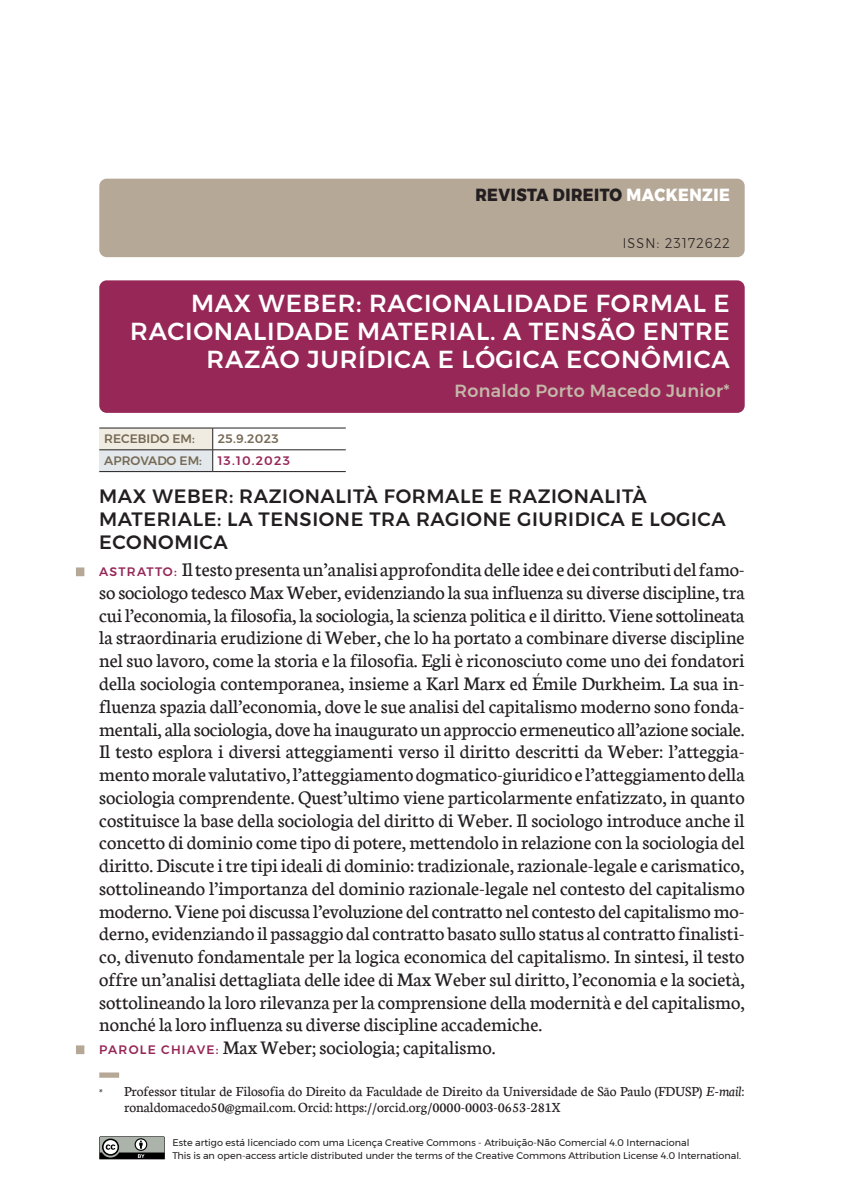
<style>
.page{position:relative;width:844px;height:1191px;background:#fff}
.page>*{position:absolute;margin:0;border:0;box-sizing:border-box;transform-origin:0 0}
.t1{font:500 24.5px/28px "Montserrat";letter-spacing:.03em;color:#fff;text-align:right}
.t2{font:20.47px/22.8px "Neuton";color:#231f20}
.t3{font:500 19.25px/22.8px "Montserrat";letter-spacing:.03em;color:#231f20}
.t4{font:500 17.5px "Montserrat";letter-spacing:.02em;color:#c4b8a8}
.t5{font:800 17.5px "Montserrat";letter-spacing:.03em;color:#231f20;scale:.9 1}
.t6{font:14.88px/15.8px "Neuton";color:#231f20}
.t7{font:300 14px "Montserrat";letter-spacing:.1em;color:#231f20;scale:.9 1}
.t8{font:500 12.25px "Montserrat";color:#776a56}
.t9{font:500 12.25px "Montserrat";letter-spacing:.1em;color:#962757}
.t10{font:9.62px/12.2px "Montserrat";color:#231f20}
.s1{color:#fff}
.s2{font-family:"Montserrat";font-weight:500;font-size:12.25px;color:#962757}
.s3{font-weight:700;font-size:11.38px}
.s4{font-style:italic}
</style>
<div class="page">
<div style="left:99px;top:280px;width:645px;height:133px;background:#962757;border-radius:7px"></div>
<div style="left:99px;top:1072px;width:20px;height:5px;background:#b6a897"></div>
<div style="left:99px;top:179px;width:645px;height:78px;background:#b6a897;border-radius:7px"></div>
<svg style="left:99px;top:1136px;width:66px;height:23px;background:#777b77"></svg>
<div style="left:99px;top:428px;width:114px;height:22px;background:#f1ece2"></div>
<div style="left:99px;top:450px;width:114px;height:21px;background:#e2e8eb"></div>
<hr style="left:99px;top:428px;width:114px;height:1px;background:#231f20">
<hr style="left:213px;top:428px;width:133px;height:1px;background:#231f20">
<hr style="left:99px;top:449px;width:114px;height:1px;background:#231f20">
<hr style="left:99px;top:471px;width:114px;height:1px;background:#231f20">
<svg style="left:212px;top:428px;width:1px;height:43px"></svg>
<hr style="left:213px;top:449px;width:133px;height:1px;background:#231f20">
<hr style="left:213px;top:471px;width:133px;height:1px;background:#231f20">
<div style="left:76px;top:567px;width:8px;height:9px;background:#b6a897"></div>
<div style="left:76px;top:1045px;width:8px;height:9px;background:#b6a897"></div>
<p class="t5" style="left:475px;top:180px;width:284px">REVISTA DIREITO <span class="s1">MACKENZIE</span></p>
<p class="t7" style="left:622px;top:232px;width:120px">ISSN: 23172622</p>
<p class="t1" style="left:130px;top:289px;width:601px">MAX WEBER: RACIONALIDADE FORMAL E<br>RACIONALIDADE MATERIAL. A TENSÃO ENTRE<br>RAZÃO JURÍDICA E LÓGICA ECONÔMICA</p>
<p class="t4" style="left:454px;top:377px;width:277px">Ronaldo Porto Macedo Junior*</p>
<p class="t8" style="left:104px;top:429px;width:92px">RECEBIDO EM:</p>
<p class="t8" style="left:218px;top:429px;width:62px">25.9.2023</p>
<p class="t8" style="left:104px;top:451px;width:99px">APROVADO EM:</p>
<p class="t9" style="left:218px;top:451px;width:74px">13.10.2023</p>
<p class="t3" style="left:99px;top:484px;width:628px">MAX WEBER: RAZIONALITÀ FORMALE E RAZIONALITÀ<br>MATERIALE: LA TENSIONE TRA RAGIONE GIURIDICA E LOGICA<br>ECONOMICA</p>
<p class="t2" style="left:99px;top:558px;width:646px"><span class="s2">ASTRATTO:</span> Il testo presenta un’analisi approfondita delle idee e dei contributi del famo&shy;so sociologo tedesco Max Weber, evidenziando la sua influenza su diverse discipline, tra cui l’economia, la filosofia, la sociologia, la scienza politica e il diritto. Viene sottolineata la straordinaria erudizione di Weber, che lo ha portato a combinare diverse discipline nel suo lavoro, come la storia e la filosofia. Egli è riconosciuto come uno dei fondatori della sociologia contemporanea, insieme a Karl Marx ed Émile Durkheim. La sua in&shy;fluenza spazia dall’economia, dove le sue analisi del capitalismo moderno sono fonda&shy;mentali, alla sociologia, dove ha inaugurato un approccio ermeneutico all’azione sociale.<br>Il testo esplora i diversi atteggiamenti verso il diritto descritti da Weber: l’atteggia&shy;mento morale valutativo, l’atteggiamento dogmatico-giuridico e l’atteggiamento della sociologia comprendente. Quest’ultimo viene particolarmente enfatizzato, in quanto costituisce la base della sociologia del diritto di Weber. Il sociologo introduce anche il concetto di dominio come tipo di potere, mettendolo in relazione con la sociologia del diritto. Discute i tre tipi ideali di dominio: tradizionale, razionale-legale e carismatico, sottolineando l’importanza del dominio razionale-legale nel contesto del capitalismo moderno. Viene poi discussa l’evoluzione del contratto nel contesto del capitalismo mo&shy;derno, evidenziando il passaggio dal contratto basato sullo status al contratto finalisti&shy;co, divenuto fondamentale per la logica economica del capitalismo. In sintesi, il testo offre un’analisi dettagliata delle idee di Max Weber sul diritto, l’economia e la società, sottolineando la loro rilevanza per la comprensione della modernità e del capitalismo, nonché la loro influenza su diverse discipline accademiche.<br><span class="s2">PAROLE CHIAVE:</span> Max Weber; sociologia; capitalismo.</p>
<p class="t6" style="left:124px;top:1083px;width:622px;text-indent:-25px"><span class="s3">*</span> Professor titular de Filosofia do Direito da Faculdade de Direito da Universidade de São Paulo (FDUSP) <span class="s4">E-mail</span>: ronaldomacedo50@gmail.com. Orcid: https://orcid.org/0000-0003-0653-281X</p>
<p class="t10" style="left:172px;top:1136px;width:570px">Este artigo está licenciado com uma Licença Creative Commons - Atribuição-Não Comercial 4.0 Internacional<br>This is an open-access article distributed under the terms of the Creative Commons Attribution License 4.0 International.</p>
</div>
